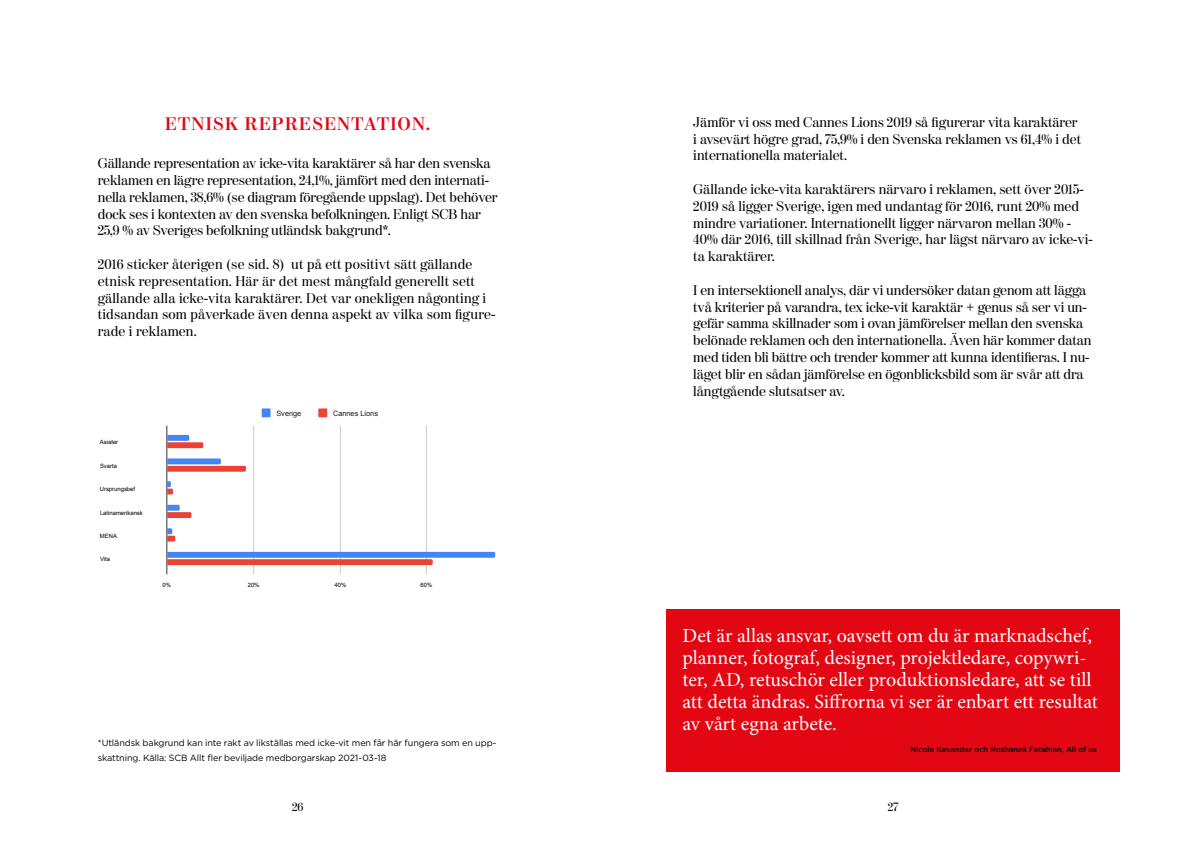
<style>
.page{position:relative;width:1191px;height:842px;background:#fff}
.page>*{position:absolute;margin:0;border:0;box-sizing:border-box;transform-origin:0 0}
.t1{font:20px/22px "Minion Pro";color:#fff}
.t2{font:700 18px "Moderno FB";letter-spacing:.08em;color:#e30613}
.t3{font:14px/16.8px "Moderno FB";letter-spacing:-.01em;color:#000}
.t4{font:14px/16.8px "Moderno FB";letter-spacing:.01em;color:#000}
.t5{font:12px "Moderno FB";color:#000}
.t6{font:9px/15px "Gotham HTF";letter-spacing:-.01em;color:#000}
.t7{font:500 7.5px "Gotham HTF";color:#000}
.t8{font:7.4px "Arial";color:#1a1a1a}
.t9{font:5.9px/7.1px "Arial";color:#000}
</style>
<div class="page">
<hr style="left:166px;top:426px;width:1px;height:148px;background:#333">
<hr style="left:253px;top:426px;width:1px;height:148px;background:#ccc">
<hr style="left:340px;top:426px;width:1px;height:148px;background:#ccc">
<hr style="left:426px;top:426px;width:1px;height:148px;background:#ccc">
<svg style="left:166px;top:434px;width:38px;height:15px"></svg>
<svg style="left:166px;top:458px;width:80px;height:14px"></svg>
<svg style="left:166px;top:480px;width:8px;height:15px"></svg>
<svg style="left:166px;top:504px;width:26px;height:15px"></svg>
<svg style="left:166px;top:528px;width:10px;height:14px"></svg>
<svg style="left:166px;top:551px;width:330px;height:15px"></svg>
<div style="left:262px;top:408px;width:8px;height:9px;background:#4285f4"></div>
<div style="left:318px;top:408px;width:9px;height:9px;background:#ea4335"></div>
<div style="left:666px;top:609px;width:454px;height:163px;background:#e30613"></div>
<p class="t2" style="left:165px;top:113px;width:266px">ETNISK REPRESENTATION.</p>
<p class="t3" style="left:98px;top:156px;width:401px">Gällande representation av icke-vita karaktärer så har den svenska reklamen en lägre representation, 24,1%, jämfört med den internati&shy;nella reklamen, 38,6% (se diagram föregående uppslag). Det behöver dock ses i kontexten av den svenska befolkningen. Enligt SCB har 25,9 % av Sveriges befolkning utländsk bakgrund*.</p>
<p class="t4" style="left:98px;top:256px;width:399px">2016 sticker återigen (se sid. 8) ut på ett positivt sätt gällande etnisk representation. Här är det mest mångfald generellt sett gällande alla icke-vita karaktärer. Det var onekligen någonting i tidsandan som påverkade även denna aspekt av vilka som figure&shy;rade i reklamen.</p>
<p class="t9" style="left:99px;top:163px;width:21px">Kvinnor</p>
<p class="t9" style="left:99px;top:194px;width:53px">(Cannes Lions 60+)</p>
<p class="t9" style="left:99px;top:221px;width:21px">HBTQ+</p>
<p class="t9" style="left:99px;top:274px;width:49px">Personer med funktionsutmaning</p>
<p class="t9" style="left:99px;top:309px;width:60px">Kraftig kroppsbyggnad</p>
<p class="t9" style="left:100px;top:439px;width:20px">Asiater</p>
<p class="t9" style="left:100px;top:462px;width:18px">Svarta</p>
<p class="t9" style="left:100px;top:486px;width:37px">Ursprungsbef</p>
<p class="t9" style="left:100px;top:509px;width:44px">Latinamerikansk</p>
<p class="t9" style="left:100px;top:532px;width:18px">MENA</p>
<p class="t9" style="left:100px;top:556px;width:12px">Vita</p>
<p class="t8" style="left:276px;top:408px;width:26px">Sverige</p>
<p class="t8" style="left:333px;top:408px;width:46px">Cannes Lions</p>
<p class="t9" style="left:163px;top:581px;width:10px">0%</p>
<p class="t9" style="left:248px;top:581px;width:13px">20%</p>
<p class="t9" style="left:334px;top:581px;width:13px">40%</p>
<p class="t9" style="left:420px;top:581px;width:13px">60%</p>
<p class="t6" style="left:98px;top:735px;width:400px">*Utländsk bakgrund kan inte rakt av likställas med icke-vit men får här fungera som en upp&shy;skattning. Källa: SCB Allt fler beviljade medborgarskap 2021-03-18</p>
<p class="t3" style="left:693px;top:114px;width:389px">Jämför vi oss med Cannes Lions 2019 så figurerar vita karaktärer i avsevärt högre grad, 75,9% i den Svenska reklamen vs 61,4% i det internationella materialet.</p>
<p class="t3" style="left:693px;top:181px;width:401px">Gällande icke-vita karaktärers närvaro i reklamen, sett över 2015- 2019 så ligger Sverige, igen med undantag för 2016, runt 20% med mindre variationer. Internationellt ligger närvaron mellan 30% - 40% där 2016, till skillnad från Sverige, har lägst närvaro av icke-vi&shy;ta karaktärer.</p>
<p class="t3" style="left:693px;top:282px;width:400px">I en intersektionell analys, där vi undersöker datan genom att lägga två kriterier på varandra, tex icke-vit karaktär + genus så ser vi un&shy;gefär samma skillnader som i ovan jämförelser mellan den svenska belönade reklamen och den internationella. Även här kommer datan med tiden bli bättre och trender kommer att kunna identifieras. I nu&shy;läget blir en sådan jämförelse en ögonblicksbild som är svår att dra långtgående slutsatser av.</p>
<p class="t1" style="left:682px;top:625px;width:417px">Det är allas ansvar, oavsett om du är marknadschef, planner, fotograf, designer, projektledare, copywri&shy;ter, AD, retuschör eller produktionsledare, att se till att detta ändras. Siffrorna vi ser är enbart ett resultat av vårt egna arbete.</p>
<p class="t7" style="left:910px;top:745px;width:188px">Nicole Kavander och Roshanak Fatahian, All of us</p>
<p class="t5" style="left:292px;top:800px;width:13px">26</p>
<p class="t5" style="left:888px;top:800px;width:12px">27</p>
</div>
